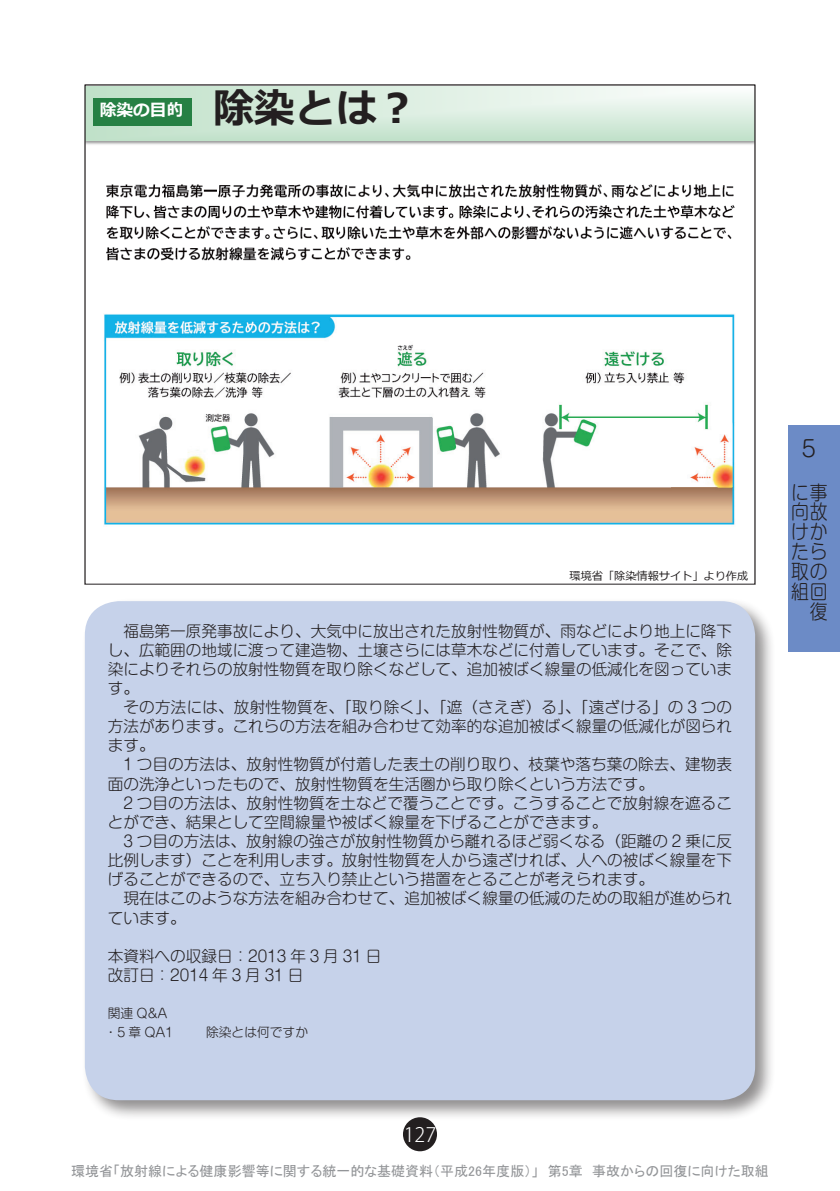
<style>
.page{position:relative;width:840px;height:1191px;background:#fff}
.page>*{position:absolute;margin:0;border:0;box-sizing:border-box;transform-origin:0 0}
.t1{font:700 41px "Meiryo";color:#231f20}
.t2{font:300 22.6px "Shin M Go Pro";color:#231f20}
.t3{font:300 19.8px/19.8px "Shin M Go Pro";color:#231f20;text-align:right;scale:.9 1}
.t4{font:300 19.8px "Koz Go Pro";color:#fff}
.t5{font:700 16.8px "Meiryo";color:#fff}
.t6{font:300 15.6px/19.2px "Shin M Go Pro";color:#231f20}
.t7{font:14px "MS P Gothic";color:#939598}
.t8{font:300 12.8px/19.2px "Shin M Go Pro";color:#231f20}
.t9{font:11.2px "Meiryo";color:#231f20}
</style>
<div class="page">
<div style="left:81px;top:597px;width:694px;height:524px;background:#231f20;opacity:.5"></div>
<div style="left:85px;top:601px;width:669px;height:499px;background:#c6d2ea;border-radius:34px"></div>
<div style="left:403px;top:1117px;width:34px;height:34px;background:#231f20;border-radius:50%"></div>
<div style="left:788px;top:425px;width:51px;height:227px;background:#6c8bc6"></div>
<img style="left:106px;top:184px;width:629px;height:77px">
<img style="left:104px;top:314px;width:631px;height:211px">
<svg style="left:87px;top:87px;width:665px;height:53px;background:#d5eadb"></svg>
<div style="left:93px;top:99px;width:98px;height:27px;background:#268044"></div>
<p class="t5" style="left:100px;top:99px;width:85px">除染の目的</p>
<h1 class="t1" style="left:213px;top:79px;width:206px">除染とは？</h1>
<p class="t9" style="left:569px;top:567px;width:180px">環境省「除染情報サイト」より作成</p>
<p class="t6" style="left:108px;top:619px;width:625px;text-align:justify;text-indent:16px">福島第一原発事故により、大気中に放出された放射性物質が、雨などにより地上に降下し、広範囲の地域に渡って建造物、土壌さらには草木などに付着しています。そこで、除染によりそれらの放射性物質を取り除くなどして、追加被ばく線量の低減化を図っています。</p>
<p class="t6" style="left:108px;top:695px;width:625px;text-align:justify;text-indent:16px">その方法には、放射性物質を、「取り除く」、「遮（さえぎ）る」、「遠ざける」の 3 つの方法があります。これらの方法を組み合わせて効率的な追加被ばく線量の低減化が図られます。</p>
<p class="t6" style="left:108px;top:753px;width:625px;text-indent:16px">1 つ目の方法は、放射性物質が付着した表土の削り取り、枝葉や落ち葉の除去、建物表面の洗浄といったもので、放射性物質を生活圏から取り除くという方法です。</p>
<p class="t6" style="left:108px;top:791px;width:625px;text-indent:16px">2 つ目の方法は、放射性物質を土などで覆うことです。こうすることで放射線を遮ることができ、結果として空間線量や被ばく線量を下げることができます。</p>
<p class="t6" style="left:108px;top:829px;width:625px;text-align:justify;text-indent:16px">3 つ目の方法は、放射線の強さが放射性物質から離れるほど弱くなる（距離の 2 乗に反比例します）ことを利用します。放射性物質を人から遠ざければ、人への被ばく線量を下げることができるので、立ち入り禁止という措置をとることが考えられます。</p>
<p class="t6" style="left:108px;top:887px;width:625px;text-indent:16px">現在はこのような方法を組み合わせて、追加被ばく線量の低減のための取組が進められています。</p>
<p class="t6" style="left:108px;top:944px;width:275px">本資料への収録日：2013 年 3 月 31 日改訂日：2014 年 3 月 31 日</p>
<p class="t8" style="left:105px;top:1002px;width:70px">関連 Q&amp;A・5 章 QA1</p>
<p class="t8" style="left:206px;top:1021px;width:104px">除染とは何ですか</p>
<h2 class="t2" style="left:797px;top:430px;width:19px">５</h2>
<p class="t3" style="left:790px;top:480px;width:41px">に事向故けかたら取の組回復</p>
<p class="t4" style="left:403px;top:1121px;width:34px">127</p>
<p class="t7" style="left:71px;top:1164px;width:698px">環境省「放射線による健康影響等に関する統一的な基礎資料（平成26年度版）」　第5章　事故からの回復に向けた取組</p>
</div>
